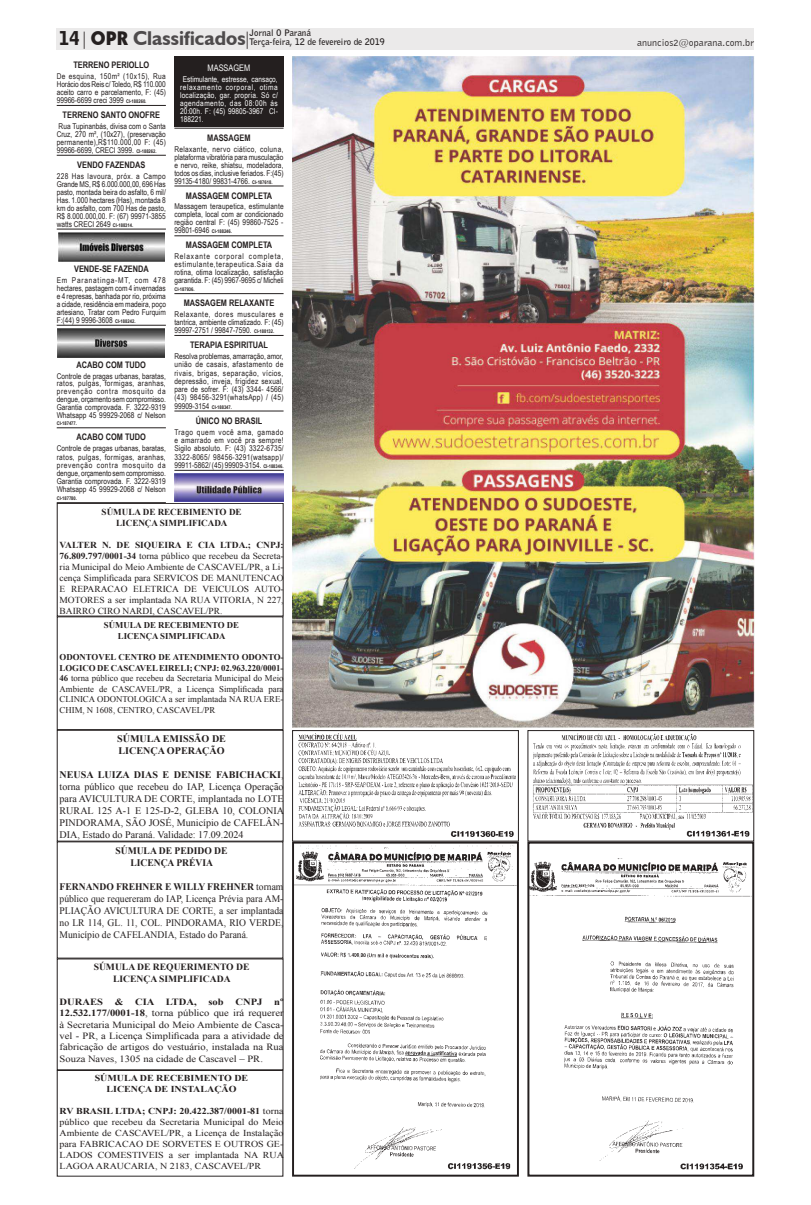
<style>
.page{position:relative;width:811px;height:1205px;background:#fff}
.page>*{position:absolute;margin:0;border:0;box-sizing:border-box;transform-origin:0 0}
.t1{font:10px/12px "Times New Roman";color:#241f1f;text-align:justify}
.t2{font:10px/12px "Times New Roman";color:#241f1f;text-align:justify;scale:.96 1}
.t3{font:700 10px/12px "Times New Roman";color:#241f1f}
.t4{font:700 10px/12px "Times New Roman";color:#241f1f;text-align:center;scale:.96 1}
.t5{font:10px "Bell Gothic BT";color:#241f1f}
.t6{font:9.5px/11.4px "Times New Roman";color:#241f1f;text-align:justify;scale:1.11 1}
.t7{font:700 9.5px/11.4px "Times New Roman";color:#241f1f;text-align:center}
.t8{font:9.2px/11px "Times New Roman";color:#241f1f;text-align:justify}
.t9{font:700 9.2px/11px "Times New Roman";color:#241f1f;text-align:center}
.t10{font:9.1px/10.9px "Times New Roman";color:#241f1f;text-align:justify;scale:1.1 1}
.t11{font:700 9.1px/10.9px "Times New Roman";color:#241f1f;text-align:center;scale:1.1 1}
.t12{font:700 9px "Arial Narrow";color:#241f1f}
.t13{font:700 9px/9px "Bell Gothic BT";color:#241f1f}
.t14{font:9px "Arial Narrow";color:#fff}
.t15{font:8.9px/10.6px "Times New Roman";color:#241f1f;text-align:justify}
.t16{font:700 8.9px/10.6px "Times New Roman";color:#241f1f;text-align:center}
.t17{font:8px/8px "Arial Narrow";color:#241f1f;text-align:justify}
.t18{font:8px/8px "Arial Narrow";letter-spacing:.025em;color:#fff;text-align:justify}
.t19{font:700 5px "Arial Narrow";color:#241f1f}
.s1{font-weight:900;font-size:19px}
.s2{font-family:"Times New Roman";font-weight:400;font-size:19px}
.s3{font-family:"Geometric 231 BT Heavy C";font-weight:400;font-size:19px}
.s4{font-family:"Humanist 521 BT";font-size:20px;color:#4e4b4c}
.s5{font-weight:700;font-size:5px}
.s6{font-weight:700}
</style>
<div class="page">
<div style="left:174px;top:57px;width:109px;height:70px;background:#241f1f"></div>
<div style="left:57px;top:28px;width:697px;height:22px;background:#ebeaea"></div>
<hr style="left:57px;top:105px;width:109px;height:1px;background:#241f1f">
<hr style="left:57px;top:155px;width:109px;height:1px;background:#241f1f">
<hr style="left:57px;top:229px;width:109px;height:1px;background:#241f1f">
<hr style="left:57px;top:325px;width:109px;height:1px;background:#241f1f">
<hr style="left:57px;top:427px;width:109px;height:1px;background:#241f1f">
<hr style="left:57px;top:502px;width:109px;height:1px;background:#241f1f">
<img style="left:58px;top:233px;width:107px;height:28px">
<img style="left:58px;top:329px;width:107px;height:28px">
<hr style="left:174px;top:128px;width:109px;height:1px;background:#241f1f">
<hr style="left:174px;top:186px;width:109px;height:1px;background:#241f1f">
<hr style="left:174px;top:235px;width:109px;height:1px;background:#241f1f">
<hr style="left:174px;top:293px;width:109px;height:1px;background:#241f1f">
<hr style="left:174px;top:335px;width:109px;height:1px;background:#241f1f">
<hr style="left:174px;top:411px;width:109px;height:1px;background:#241f1f">
<hr style="left:174px;top:470px;width:109px;height:1px;background:#241f1f">
<div style="left:57px;top:1070px;width:226px;height:106px;border:1px solid #241f1f"></div>
<div style="left:57px;top:958px;width:226px;height:112px;border:1px solid #241f1f"></div>
<div style="left:57px;top:841px;width:226px;height:117px;border:1px solid #241f1f"></div>
<div style="left:57px;top:730px;width:226px;height:111px;border:1px solid #241f1f"></div>
<div style="left:57px;top:616px;width:226px;height:114px;border:1px solid #241f1f"></div>
<div style="left:57px;top:503px;width:226px;height:113px;border:1px solid #241f1f"></div>
<img style="left:174px;top:473px;width:109px;height:29px">
<img style="left:292px;top:57px;width:462px;height:670px">
<img style="left:530px;top:858px;width:221px;height:312px">
<img style="left:295px;top:845px;width:221px;height:325px">
<div style="left:527px;top:841px;width:227px;height:335px;border:2px solid #241f1f"></div>
<div style="left:292px;top:841px;width:227px;height:335px;border:2px solid #241f1f"></div>
<div style="left:292px;top:730px;width:227px;height:111px;border:1px solid #241f1f"></div>
<div style="left:527px;top:730px;width:227px;height:111px;border:1px solid #241f1f"></div>
<img style="left:294px;top:732px;width:224px;height:108px">
<img style="left:529px;top:733px;width:223px;height:107px">
<p class="t13" style="left:249px;top:29px;width:137px;text-indent:-191px"><span class="s1">14</span><span class="s2">|</span> <span class="s3">OPR</span> <span class="s4">Classiicados</span><span class="s2">|</span>Jornal O Paraná<br>Terça-feira, 12 de fevereiro de 2019</p>
<p class="t5" style="left:637px;top:39px;width:118px">anuncios2@oparana.com.br</p>
<p class="t12" style="left:73px;top:60px;width:77px">TERRENO PERIOLLO</p>
<p class="t17" style="left:57px;top:73px;width:111px">De esquina, 150m² (10x15), Rua Horácio dos Reis c/ Toledo, R$ 110.000 aceito carro e parcelamento, F: (45)<br>99966-6699 creci 3999 <span class="s5">CI-188260.</span></p>
<p class="t12" style="left:63px;top:110px;width:99px">TERRENO SANTO ONOFRE</p>
<p class="t17" style="left:57px;top:123px;width:111px">Rua Tupinanbás, divisa com o Santa Cruz, 270 m², (10x27), (preservação permanente),R$110.000,00 F: (45)<br>99966-6699, CRECI 3999. <span class="s5">CI-188262.</span></p>
<p class="t12" style="left:77px;top:159px;width:70px">VENDO FAZENDAS</p>
<p class="t17" style="left:57px;top:172px;width:111px">228 Has lavoura, próx. a Campo Grande MS, R$ 6.000.000,00, 696 Has pasto, montada beira do asfalto, 6 mil/ Has. 1.000 hectares (Has), montada 8 km do asfalto, com 700 Has de pasto, R$ 8.000.000,00. F: (67) 99971-3855 watts CRECI 2649 <span class="s5">CI-188314.</span></p>
<p class="t12" style="left:74px;top:264px;width:76px">VENDE-SE FAZENDA</p>
<p class="t17" style="left:57px;top:277px;width:111px">Em Paranatinga-MT, com 478 hectares, pastagem com 4 invernadas e 4 represas, banhada por rio, próxima a cidade, residência em madeira, poço artesiano, Tratar com Pedro Furquim F:(44) 9 9996-3608 <span class="s5">CI-188242.</span></p>
<p class="t12" style="left:77px;top:360px;width:71px">ACABO COM TUDO</p>
<p class="t17" style="left:57px;top:372px;width:111px">Controle de pragas urbanas, baratas, ratos, pulgas, formigas, aranhas, prevenção contra mosquito da dengue, orçamento sem compromisso.<br>Garantia comprovada. F. 3222-9319<br>Whatsapp 45 99929-2068 c/ Nelson</p>
<p class="t19" style="left:57px;top:421px;width:22px">CI-187477.</p>
<p class="t12" style="left:77px;top:432px;width:71px">ACABO COM TUDO</p>
<p class="t17" style="left:57px;top:445px;width:111px">Controle de pragas urbanas, baratas, ratos, pulgas, formigas, aranhas, prevenção contra mosquito da dengue, orçamento sem compromisso.<br>Garantia comprovada. F. 3222-9319<br>Whatsapp 45 99929-2068 c/ Nelson</p>
<p class="t19" style="left:57px;top:496px;width:22px">CI-187780.</p>
<p class="t14" style="left:208px;top:64px;width:44px">MASSAGEM</p>
<p class="t18" style="left:180px;top:75px;width:99px;text-indent:3px">Estimulante, estresse, cansaço, relaxamento corporal, otima localização, gar. propria. Só c/ agendamento, das 08:00h ás 20:00h. F: (45) 99805-3967 CI-188221.</p>
<p class="t12" style="left:207px;top:132px;width:45px">MASSAGEM</p>
<p class="t17" style="left:174px;top:145px;width:111px">Relaxante, nervo ciático, coluna, plataforma vibratória para musculação e nervo, reike, shiatsu, modeladora, todos os dias, inclusive feriados. F:(45)<br>99135-4180/ 99831-4766. <span class="s5">CI-187618.</span></p>
<p class="t12" style="left:186px;top:190px;width:88px">MASSAGEM COMPLETA</p>
<p class="t17" style="left:174px;top:203px;width:111px">Massagem teraupetica, estimulante completa, local com ar condicionado região central F: (45) 99860-7525 - 99801-6946 <span class="s5">CI-188246.</span></p>
<p class="t12" style="left:186px;top:240px;width:88px">MASSAGEM COMPLETA</p>
<p class="t17" style="left:174px;top:253px;width:111px">Relaxante corporal completa, estimulante,terapeutica.Saia da rotina, otima localização, satisfação garantida. F: (45) 9967-9695 c/ Micheli</p>
<p class="t19" style="left:174px;top:287px;width:22px">CI-187936.</p>
<p class="t12" style="left:184px;top:298px;width:92px">MASSAGEM RELAXANTE</p>
<p class="t17" style="left:174px;top:311px;width:111px">Relaxante, dores musculares e tantrica, ambiente climatizado. F: (45)<br>99997-2751 / 99847-7590. <span class="s5">CI-188132.</span></p>
<p class="t12" style="left:190px;top:340px;width:80px">TERAPIA ESPIRITUAL</p>
<p class="t17" style="left:174px;top:353px;width:111px">Resolva problemas, amarração, amor, união de casais, afastamento de rivais, brigas, separação, vícios, depressão, inveja, frigidez sexual, pare de sofrer. F: (43) 3344- 4566/ (43) 98456-3291(whatsApp) / (45)<br>99909-3154 <span class="s5">CI-188347.</span></p>
<p class="t12" style="left:196px;top:415px;width:68px">ÚNICO NO BRASIL</p>
<p class="t17" style="left:174px;top:428px;width:111px;line-height:8.3px">Trago quem você ama, gamado e amarrado em você pra sempre!<br>Sigilo absoluto. F: (43) 3322-6735/ 3322-8065/ 98456-3291(watsapp)/ 99911-5862/ (45) 99909-3154. <span class="s5">CI-188346.</span></p>
<p class="t9" style="left:102px;top:507px;width:141px">SÚMULA DE RECEBIMENTO DE<br>LICENÇA SIMPLIFICADA</p>
<p class="t8" style="left:60px;top:540px;width:226px"><span class="s6">VALTER N. DE SIQUEIRA E CIA LTDA.; CNPJ:<br>76.809.797/0001-34</span> torna público que recebeu da Secreta&shy;ria Municipal do Meio Ambiente de CASCAVEL/PR, a Li&shy;cença Simpliicada para SERVICOS DE MANUTENCAO E REPARACAO ELETRICA DE VEICULOS AUTO-MOTORES a ser implantada NA RUA VITORIA, N 227, BAIRRO CIRO NARDI, CASCAVEL/PR.</p>
<p class="t16" style="left:104px;top:620px;width:137px">SÚMULA DE RECEBIMENTO DE<br>LICENÇA SIMPLIFICADA</p>
<p class="t15" style="left:60px;top:652px;width:225px"><span class="s6">ODONTOVEL CENTRO DE ATENDIMENTO ODONTO-LOGICO DE CASCAVEL EIRELI; CNPJ: 02.963.220/0001- 46</span> torna público que recebeu da Secretaria Municipal do Meio Ambiente de CASCAVEL/PR, a Licença Simpliicada para CLINICA ODONTOLOGICA a ser implantada NA RUA ERE-CHIM, N 1608, CENTRO, CASCAVEL/PR</p>
<p class="t3" style="left:117px;top:733px;width:110px">SÚMULA EMISSÃO DE<br>LICENÇA OPERAÇÃO</p>
<p class="t1" style="left:60px;top:770px;width:226px"><span class="s6">NEUSA LUIZA DIAS E DENISE FABICHACKI</span>, torna público que recebeu do IAP, Licença Operação para AVICULTURA DE CORTE, implantada no LOTE RURAL 125 A-1 E 125-D-2, GLEBA 10, COLONIA PINDORAMA, SÃO JOSÉ, Município de CAFELÂN-DIA, Estado do Paraná. Validade: 17.09.2024</p>
<p class="t4" style="left:115px;top:845px;width:118px">SÚMULA DE PEDIDO DE<br>LICENÇA PRÉVIA</p>
<p class="t2" style="left:60px;top:882px;width:235px"><span class="s6">FERNANDO FREHNER E WILLY FREHNER</span> tornam público que requereram do IAP, Licença Prévia para AM-PLIAÇÃO AVICULTURA DE CORTE, a ser implantada no LR 114, GL. 11, COL. PINDORAMA, RIO VERDE, Município de CAFELANDIA, Estado do Paraná.</p>
<p class="t7" style="left:94px;top:962px;width:157px">SÚMULA DE REQUERIMENTO DE<br>LICENÇA SIMPLIFICADA</p>
<p class="t6" style="left:60px;top:997px;width:203px"><span class="s6">DURAES &amp; CIA LTDA, sob CNPJ nº 12.532.177/0001-18</span>, torna público que irá requerer à Secretaria Municipal do Meio Ambiente de Casca&shy;vel - PR, a Licença Simpliicada para a atividade de fabricação de artigos do vestuário, instalada na Rua Souza Naves, 1305 na cidade de Cascavel – PR.</p>
<p class="t11" style="left:95px;top:1074px;width:141px">SÚMULA DE RECEBIMENTO DE<br>LICENÇA DE INSTALAÇÃO</p>
<p class="t10" style="left:60px;top:1106px;width:205px"><span class="s6">RV BRASIL LTDA; CNPJ: 20.422.387/0001-81</span> torna público que recebeu da Secretaria Municipal do Meio Ambiente de CASCAVEL/PR, a Licença de Instalação para FABRICACAO DE SORVETES E OUTROS GE-LADOS COMESTIVEIS a ser implantada NA RUA LAGOA ARAUCARIA, N 2183, CASCAVEL/PR</p>
</div>
